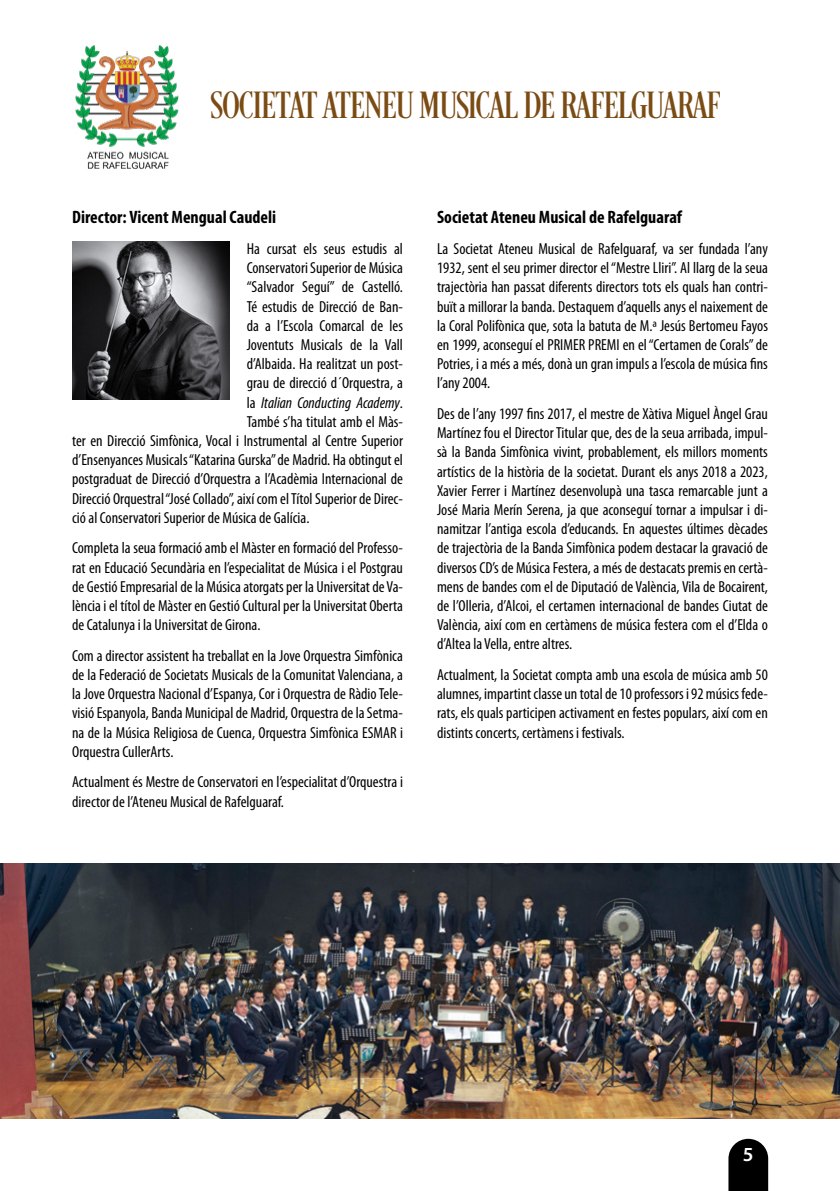
<style>
.page{position:relative;width:840px;height:1191px;background:#fff}
.page>*{position:absolute;margin:0;border:0;box-sizing:border-box;transform-origin:0 0}
.t1{font:39px "Desire Pro";color:#7b4b14}
.t2{font:600 20px "Myriad Pro";color:#fff}
.t3{font:700 condensed 18px "Myriad Pro";color:#000}
.t4{font:condensed 16px/19.2px "Myriad Pro";color:#000;text-align:justify}
.t5{font:italic condensed 16px "Myriad Pro";color:#000}
.s1{font-style:normal}
</style>
<div class="page">
<svg style="left:728px;top:1138px;width:39px;height:53px;background:#191919"></svg>
<img style="left:75px;top:45px;width:104px;height:125px">
<img style="left:0;top:863px;width:839px;height:256px">
<img style="left:72px;top:242px;width:157px;height:158px">
<h1 class="t1" style="left:211px;top:82px;width:510px">SOCIETAT ATENEU MUSICAL DE RAFELGUARAF</h1>
<p class="t3" style="left:72px;top:206px;width:205px">Director: Vicent Mengual Caudeli</p>
<p class="t4" style="left:246px;top:239px;width:158px">Ha cursat els seus estudis al</p>
<p class="t4" style="left:246px;top:258px;width:158px">Conservatori Superior de Música</p>
<p class="t4" style="left:246px;top:277px;width:158px">“Salvador Seguí” de Castelló.</p>
<p class="t4" style="left:246px;top:296px;width:158px">Té estudis de Direcció de Ban-</p>
<p class="t4" style="left:246px;top:316px;width:158px">da a l’Escola Comarcal de les</p>
<p class="t4" style="left:246px;top:335px;width:158px">Joventuts Musicals de la Vall</p>
<p class="t4" style="left:246px;top:354px;width:158px">d’Albaida. Ha realitzat un post-</p>
<p class="t4" style="left:246px;top:373px;width:158px">grau de direcció d´Orquestra, a</p>
<p class="t5" style="left:246px;top:392px;width:158px"><span class="s1">la</span> Italian Conducting Academy<span class="s1">.</span></p>
<p class="t4" style="left:246px;top:412px;width:158px">També s’ha titulat amb el Màs-</p>
<p class="t4" style="left:72px;top:431px;width:332px">ter en Direcció Simfònica, Vocal i Instrumental al Centre Superior</p>
<p class="t4" style="left:72px;top:450px;width:332px">d’Ensenyances Musicals “Katarina Gurska” de Madrid. Ha obtingut el</p>
<p class="t4" style="left:72px;top:469px;width:332px">postgraduat de Direcció d’Orquestra a l’Acadèmia Internacional de</p>
<p class="t4" style="left:72px;top:488px;width:332px">Direcció Orquestral “José Collado”, així com el Títol Superior de Direc-</p>
<p class="t4" style="left:72px;top:508px;width:239px">ció al Conservatori Superior de Música de Galícia.</p>
<p class="t4" style="left:72px;top:538px;width:332px">Completa la seua formació amb el Màster en formació del Professo&shy;rat en Educació Secundària en l’especialitat de Música i el Postgrau de Gestió Empresarial de la Música atorgats per la Universitat de Va&shy;lència i el títol de Màster en Gestió Cultural per la Universitat Oberta de Catalunya i la Universitat de Girona.</p>
<p class="t4" style="left:72px;top:645px;width:332px">Com a director assistent ha treballat en la Jove Orquestra Simfònica de la Federació de Societats Musicals de la Comunitat Valenciana, a la Jove Orquestra Nacional d’Espanya, Cor i Orquestra de Ràdio Tele&shy;visió Espanyola, Banda Municipal de Madrid, Orquestra de la Setma&shy;na de la Música Religiosa de Cuenca, Orquestra Simfònica ESMAR i Orquestra CullerArts.</p>
<p class="t4" style="left:72px;top:772px;width:332px">Actualment és Mestre de Conservatori en l’especialitat d’Orquestra i director de l’Ateneu Musical de Rafelguaraf.</p>
<p class="t3" style="left:437px;top:206px;width:246px">Societat Ateneu Musical de Rafelguaraf</p>
<p class="t4" style="left:437px;top:239px;width:332px">La Societat Ateneu Musical de Rafelguaraf, va ser fundada l’any 1932, sent el seu primer director el “Mestre Lliri”. Al llarg de la seua trajectòria han passat diferents directors tots els quals han contri&shy;buït a millorar la banda. Destaquem d’aquells anys el naixement de la Coral Polifònica que, sota la batuta de M.ª Jesús Bertomeu Fayos en 1999, aconseguí el PRIMER PREMI en el “Certamen de Corals” de Potries, i a més a més, donà un gran impuls a l’escola de música fins l’any 2004.</p>
<p class="t4" style="left:437px;top:404px;width:332px">Des de l’any 1997 fins 2017, el mestre de Xàtiva Miguel Àngel Grau Martínez fou el Director Titular que, des de la seua arribada, impul&shy;sà la Banda Simfònica vivint, probablement, els millors moments artístics de la història de la societat. Durant els anys 2018 a 2023, Xavier Ferrer i Martínez desenvolupà una tasca remarcable junt a José Maria Merín Serena, ja que aconseguí tornar a impulsar i di&shy;namitzar l’antiga escola d’educands. En aquestes últimes dècades de trajectòria de la Banda Simfònica podem destacar la gravació de diversos CD’s de Música Festera, a més de destacats premis en certà&shy;mens de bandes com el de Diputació de València, Vila de Bocairent, de l’Olleria, d’Alcoi, el certamen internacional de bandes Ciutat de València, així com en certàmens de música festera com el d’Elda o d’Altea la Vella, entre altres.</p>
<p class="t4" style="left:437px;top:665px;width:332px">Actualment, la Societat compta amb una escola de música amb 50 alumnes, impartint classe un total de 10 professors i 92 músics fede&shy;rats, els quals participen activament en festes populars, així com en distints concerts, certàmens i festivals.</p>
<p class="t2" style="left:742px;top:1141px;width:12px">5</p>
</div>
